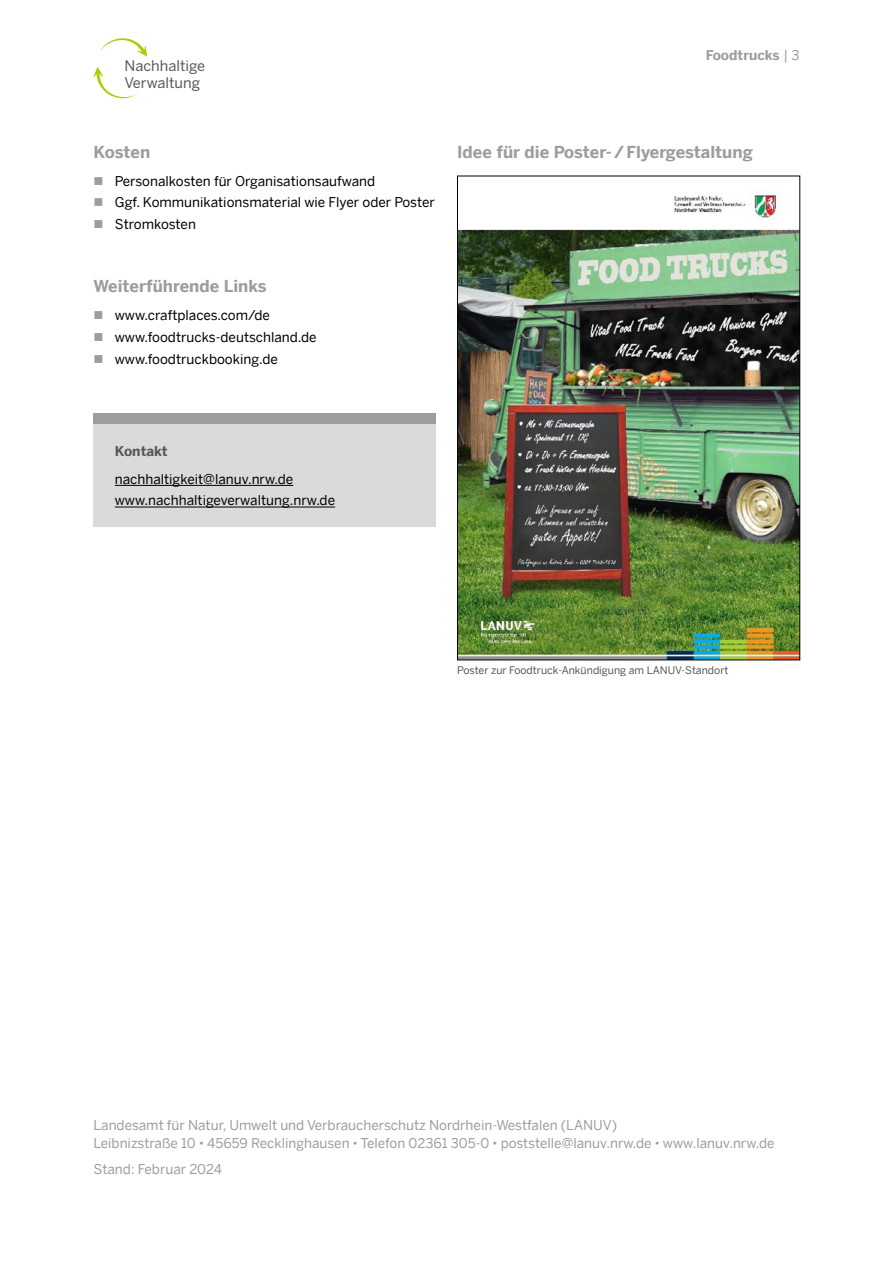
<style>
.page{position:relative;width:893px;height:1263px;background:#fff}
.page>*{position:absolute;margin:0;border:0;box-sizing:border-box;transform-origin:0 0}
.t1{font:700 16.5px "Benton Sans";color:#9d9d9c}
.t2{font:14.55px/17.4px "Benton Sans";color:#575756}
.t3{font:13.5px/21.6px "Benton Sans";color:#000}
.t4{font:13.5px/18px "Benton Sans";color:#9d9d9c}
.t5{font:700 13.5px "Benton Sans";color:#9d9d9c}
.t6{font:700 13.5px "Benton Sans";color:#575756}
.t7{font:10.5px "Benton Sans";color:#575756}
.s1{font-weight:400}
</style>
<div class="page">
<svg style="left:94px;top:67px;width:46px;height:31px"></svg>
<svg style="left:98px;top:38px;width:49px;height:19px"></svg>
<div style="left:94px;top:424px;width:342px;height:103px;background:#dadada"></div>
<hr style="left:115px;top:485px;width:178px;height:1px;background:#000">
<hr style="left:115px;top:507px;width:220px;height:1px;background:#000">
<div style="left:94px;top:413px;width:342px;height:11px;background:#9d9d9c"></div>
<img style="left:459px;top:194px;width:339px;height:464px">
<p class="t2" style="left:124px;top:56px;width:82px">Nachhaltige<br>Verwaltung</p>
<p class="t1" style="left:94px;top:142px;width:58px">Kosten</p>
<p class="t3" style="left:115px;top:170px;width:322px">Personalkosten für Organisationsaufwand<br>Ggf. Kommunikationsmaterial wie Flyer oder Poster<br>Stromkosten</p>
<p class="t1" style="left:94px;top:277px;width:175px">Weiterführende Links</p>
<p class="t3" style="left:115px;top:305px;width:203px">www.craftplaces.com/de www.foodtrucks-deutschland.de www.foodtruckbooking.de</p>
<p class="t5" style="left:706px;top:47px;width:95px">Foodtrucks <span class="s1">| 3</span></p>
<p class="t1" style="left:457px;top:142px;width:297px">Idee für die Poster-/Flyergestaltung</p>
<p class="t6" style="left:115px;top:443px;width:54px">Kontakt</p>
<p class="t3" style="left:115px;top:468px;width:222px">nachhaltigkeit@lanuv.nrw.de www.nachhaltigeverwaltung.nrw.de</p>
<p class="t7" style="left:457px;top:664px;width:273px">Poster zur Foodtruck-Ankündigung am LANUV-Standort</p>
<p class="t4" style="left:94px;top:1115px;width:683px">Landesamt für Natur, Umwelt und Verbraucherschutz Nordrhein-Westfalen (LANUV)<br>Leibnizstraße 10 45659 Recklinghausen Telefon 02361 305-0 poststelle@lanuv.nrw.de www.lanuv.nrw.de</p>
<p class="t4" style="left:94px;top:1160px;width:130px">Stand: Februar 2024</p>
</div>
